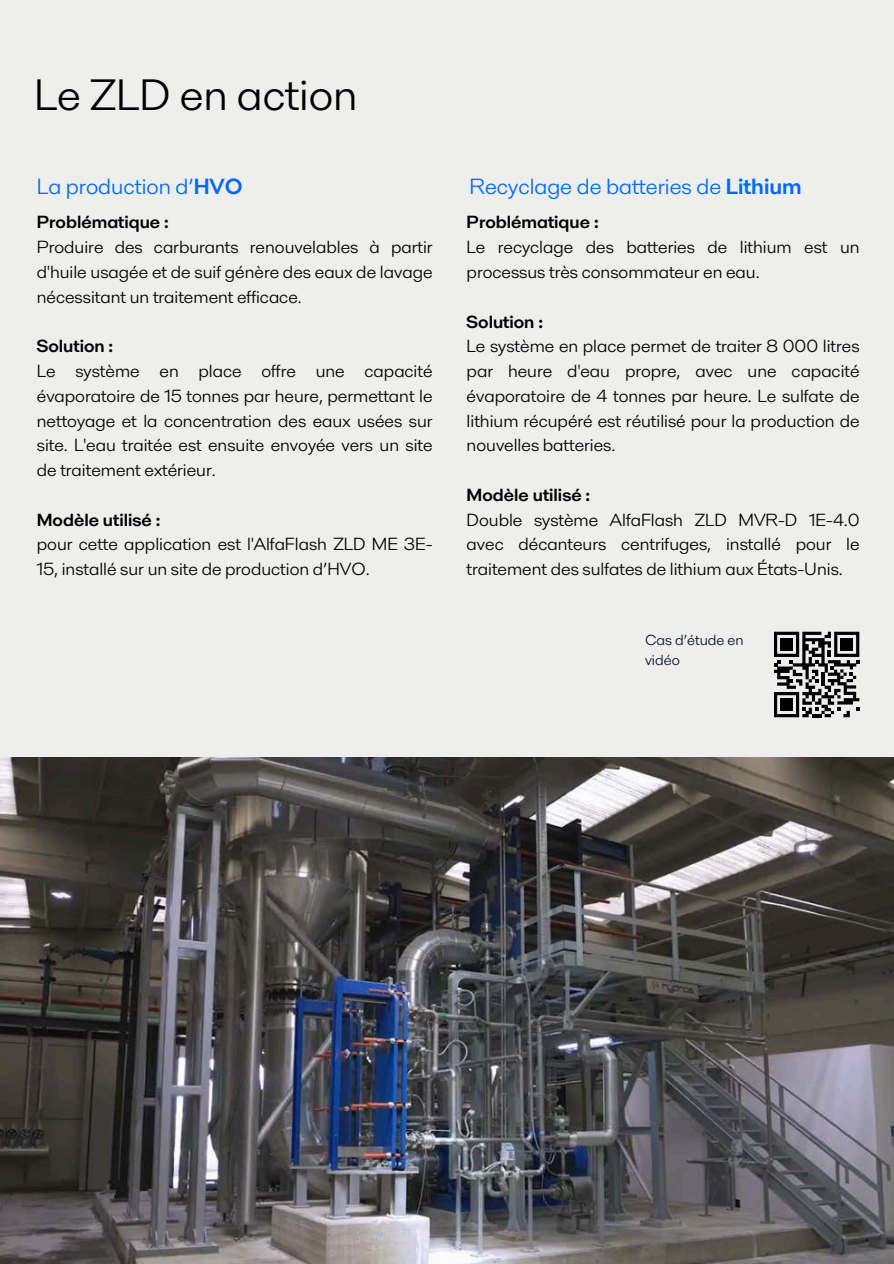
<style>
.page{position:relative;width:894px;height:1264px;background:#fff}
.page>*{position:absolute;margin:0;border:0;box-sizing:border-box;transform-origin:0 0}
.t1{font:45px "Alfa Laval";color:#000}
.t2{font:22.5px "Alfa Laval";color:#0068ff}
.t3{font:18px/24.8px "Alfa Laval";color:#000}
.t4{font:15px/20.2px "Alfa Laval";color:#0b1128}
.s1{font-weight:700}
</style>
<div class="page">
<div style="left:0;top:0;width:893px;height:1263px;background:#eeeeec"></div>
<img style="left:0;top:757px;width:893px;height:506px">
<svg style="left:774px;top:631px;width:85px;height:86px"></svg>
<h1 class="t1" style="left:34px;top:62px;width:325px">Le ZLD en action</h1>
<h2 class="t2" style="left:37px;top:170px;width:207px">La production d’<span class="s1">HVO</span></h2>
<h3 class="t3" style="left:37px;top:210px;width:397px"><span class="s1">Problématique :<br></span>Produire des carburants renouvelables à partir d'huile usagée et de suif génère des eaux de lavage nécessitant un traitement efficace.</h3>
<h3 class="t3" style="left:37px;top:333px;width:397px"><span class="s1">Solution :<br></span>Le système en place offre une capacité évaporatoire de 15 tonnes par heure, permettant le nettoyage et la concentration des eaux usées sur site. L'eau traitée est ensuite envoyée vers un site de traitement extérieur.</h3>
<h3 class="t3" style="left:37px;top:507px;width:397px"><span class="s1">Modèle utilisé :<br></span>pour cette application est l'AlfaFlash ZLD ME 3E-<br>15, installé sur un site de production d’HVO.</h3>
<p class="t2" style="left:469px;top:170px;width:334px">Recyclage de batteries de <span class="s1">Lithium</span></p>
<h3 class="t3" style="left:466px;top:210px;width:394px"><span class="s1">Problématique :<br></span>Le recyclage des batteries de lithium est un processus très consommateur en eau.</h3>
<h3 class="t3" style="left:466px;top:309px;width:394px"><span class="s1">Solution :<br></span>Le système en place permet de traiter 8 000 litres par heure d'eau propre, avec une capacité évaporatoire de 4 tonnes par heure. Le sulfate de lithium récupéré est réutilisé pour la production de nouvelles batteries.</h3>
<h3 class="t3" style="left:466px;top:482px;width:394px"><span class="s1">Modèle utilisé :<br></span>Double système AlfaFlash ZLD MVR-D 1E-4.0 avec décanteurs centrifuges, installé pour le traitement des sulfates de lithium aux États-Unis.</h3>
<p class="t4" style="left:645px;top:629px;width:100px">Cas d’étude en vidéo</p>
</div>
